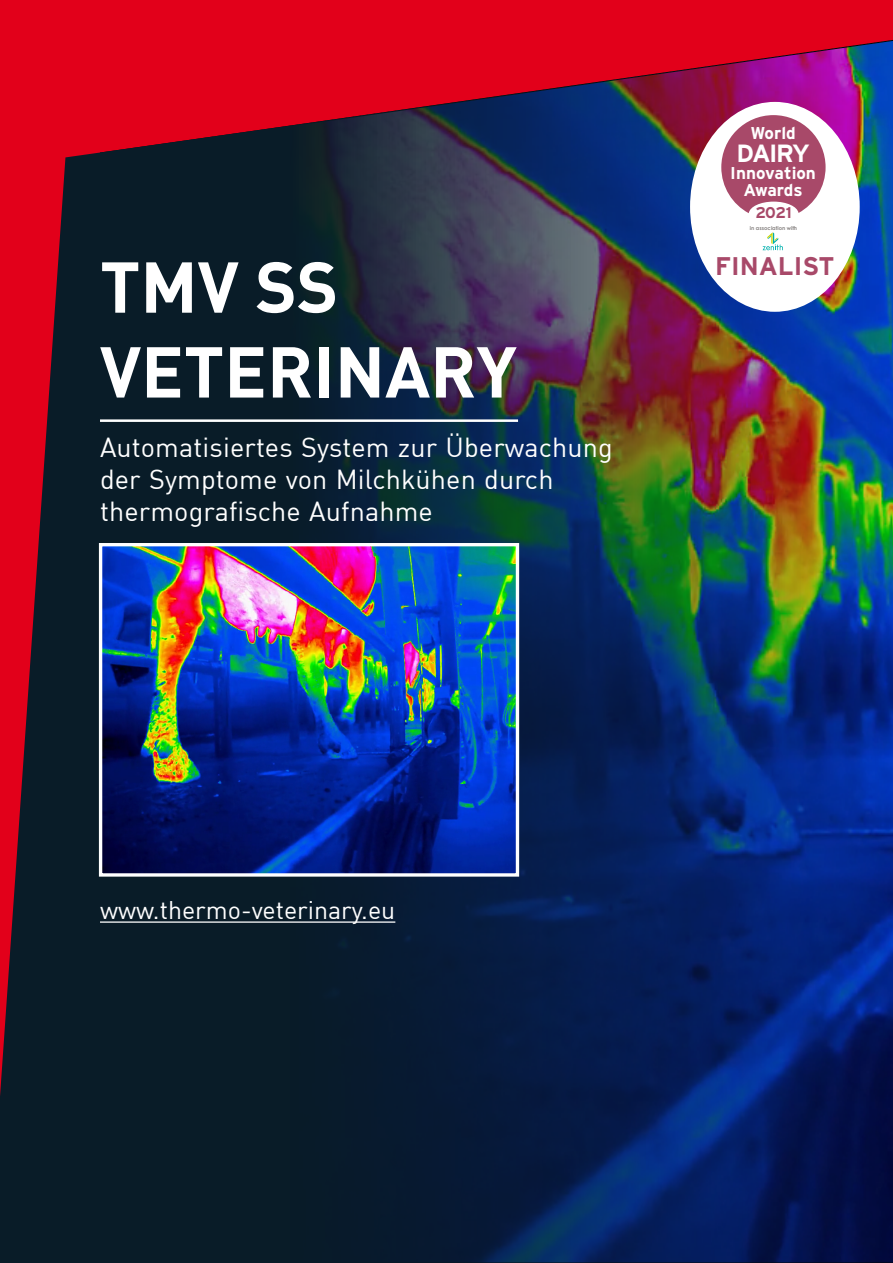
<style>
.page{position:relative;width:893px;height:1263px;background:#fff}
.page>*{position:absolute;margin:0;border:0;box-sizing:border-box;transform-origin:0 0}
.t1{font:70.65px/84.9px "DINCE Bold";color:#fff}
.t2{font:27px/31.5px "DINCE Regular";letter-spacing:.005em;color:#fff}
.t3{font:700 25.5px "Interstate";color:#a84969}
.t4{font:25.05px "DINCE Regular";color:#fff}
.t5{font:700 24.9px "Interstate";letter-spacing:-.07em;color:#fff}
.t6{font:700 17.1px/16.4px "Interstate";color:#fff;text-align:center}
.t7{font:700 15.6px "Interstate";color:#a84969}
.t8{font:700 5.4px "Century Gothic";color:#888483}
</style>
<div class="page">
<div style="left:0;top:0;width:893px;height:1116px;background:#e2001a"></div>
<img style="left:0;top:40px;width:893px;height:1223px">
<img style="left:103px;top:547px;width:412px;height:326px">
<div style="left:99px;top:543px;width:420px;height:334px;border:3px solid #fff"></div>
<hr style="left:100px;top:419px;width:418px;height:3px;background:#fff">
<hr style="left:100px;top:921px;width:295px;height:2px;background:#fff">
<div style="left:690px;top:102px;width:170px;height:210px;background:#fff;border-radius:50%"></div>
<svg style="left:721px;top:115px;width:105px;height:98px"></svg>
<svg style="left:762px;top:232px;width:21px;height:18px"></svg>
<h1 class="t1" style="left:100px;top:243px;width:418px">TMV SS<br>VETERINARY</h1>
<p class="t2" style="left:100px;top:431px;width:514px">Automatisiertes System zur Überwachung der Symptome von Milchkühen durch thermografische Aufnahme</p>
<p class="t6" style="left:750px;top:125px;width:47px">World</p>
<p class="t5" style="left:736px;top:139px;width:75px">DAIRY</p>
<p class="t6" style="left:730px;top:165px;width:87px">Innovation<br>Awards</p>
<p class="t7" style="left:756px;top:204px;width:38px">2021</p>
<p class="t8" style="left:750px;top:223px;width:49px">in association with</p>
<p class="t3" style="left:715px;top:252px;width:121px">FINALIST</p>
<p class="t4" style="left:100px;top:894px;width:297px">www.thermo-veterinary.eu</p>
</div>
